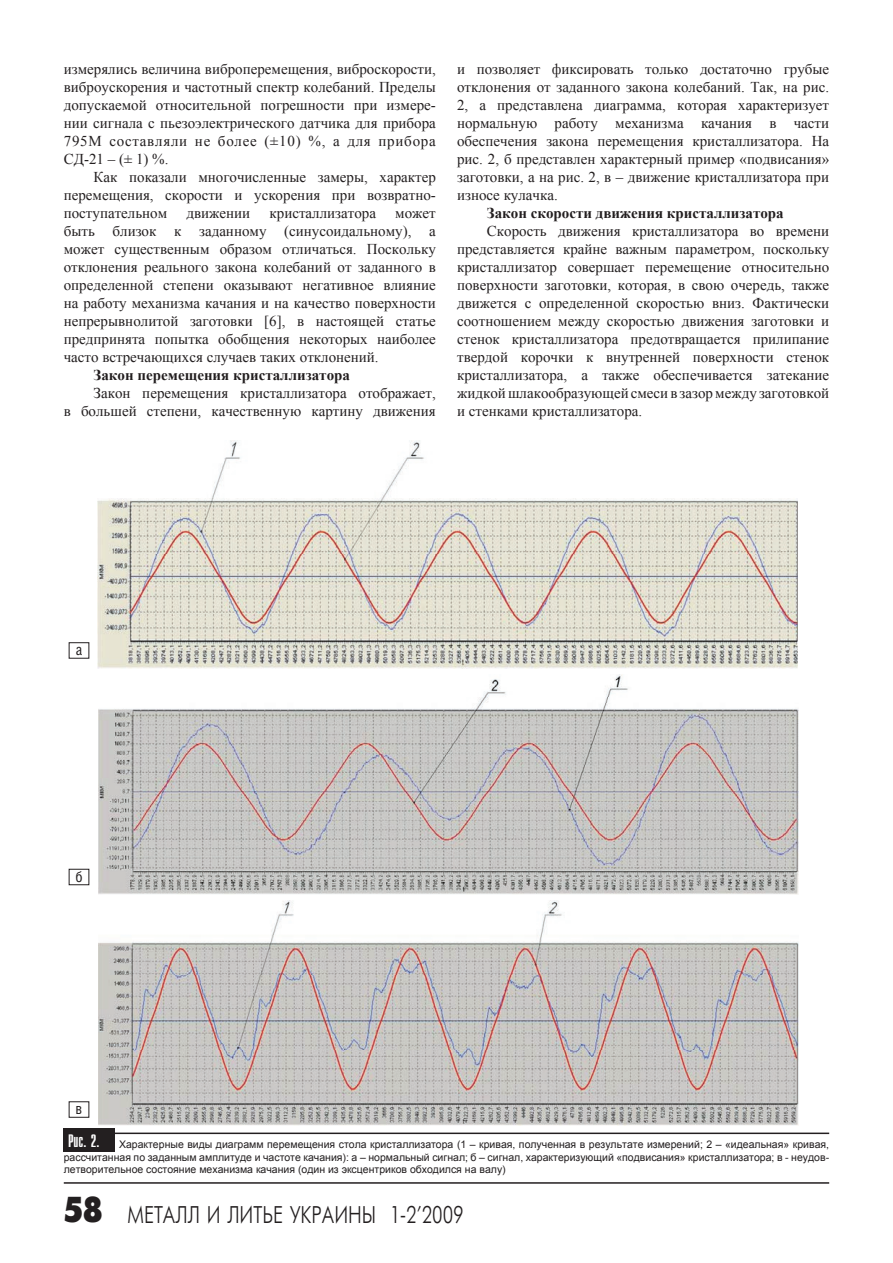
<style>
.page{position:relative;width:893px;height:1263px;background:#fff}
.page>*{position:absolute;margin:0;border:0;box-sizing:border-box;transform-origin:0 0}
.t1{font:700 36px "Futuris XC";color:#231f20;scale:.8 1}
.t2{font:24px "Futuris Cyrillic";color:#231f20;scale:.8 1}
.t3{font:15px/18px "Times New Roman";color:#231f20;text-align:justify}
.t4{font:700 15px "Times New Roman";color:#231f20}
.t5{font:15px "Helios Cond";color:#231f20}
.t6{font:10.5px/12.6px "Arial";color:#231f20;text-align:justify}
.s1{font-family:"Compact C";font-size:18px;color:#fff}
</style>
<div class="page">
<hr style="left:64px;top:1182px;width:765px;height:2px;background:#231f20">
<img style="left:98px;top:441px;width:700px;height:227px">
<img style="left:98px;top:674px;width:700px;height:220px">
<img style="left:98px;top:900px;width:700px;height:225px">
<div style="left:64px;top:1128px;width:51px;height:24px;background:#231f20"></div>
<hr style="left:115px;top:1132px;width:714px;height:2px;background:#231f20">
<div style="left:69px;top:1101px;width:20px;height:17px;border:1px solid #231f20"></div>
<div style="left:69px;top:869px;width:20px;height:16px;border:1px solid #231f20"></div>
<div style="left:69px;top:642px;width:20px;height:17px;border:1px solid #231f20"></div>
<p class="t3" style="left:64px;top:60px;width:374px">измерялись величина виброперемещения, виброскорости, виброускорения и частотный спектр колебаний. Пределы допускаемой относительной погрешности при измере&shy;нии сигнала с пьезоэлектрического датчика для прибора 795М составляли не более (±10) %, а для прибора СД-21 – (± 1) %.</p>
<p class="t3" style="left:64px;top:168px;width:374px;text-indent:30px">Как показали многочисленные замеры, характер перемещения, скорости и ускорения при возвратно&shy;поступательном</p>
<p class="t3" style="left:64px;top:204px;width:374px;text-indent:331px">может быть близок к заданному (синусоидальному), а может существенным образом отличаться. Поскольку отклонения реального закона колебаний от заданного в определенной степени оказывают негативное влияние на работу механизма качания и на качество поверхности непрерывнолитой заготовки [6], в настоящей статье предпринята попытка обобщения некоторых наиболее часто встречающихся случаев таких отклонений.</p>
<p class="t4" style="left:94px;top:365px;width:258px">Закон перемещения кристаллизатора</p>
<p class="t3" style="left:64px;top:384px;width:374px;text-align:right">Закон перемещения кристаллизатора отображает,<br>в большей степени, качественную картину движения</p>
<p class="t3" style="left:186px;top:204px;width:65px">движении</p>
<p class="t3" style="left:270px;top:204px;width:108px">кристаллизатора</p>
<p class="t3" style="left:457px;top:60px;width:374px">и позволяет фиксировать только достаточно грубые отклонения от заданного закона колебаний. Так, на рис.<br>2, а представлена диаграмма, которая характеризует нормальную работу механизма качания в части обеспечения закона перемещения кристаллизатора. На рис. 2, б представлен характерный пример «подвисания» заготовки, а на рис. 2, в – движение кристаллизатора при износе кулачка.</p>
<p class="t4" style="left:487px;top:203px;width:298px">Закон скорости движения кристаллизатора</p>
<p class="t3" style="left:457px;top:222px;width:374px;text-indent:30px">Скорость движения кристаллизатора во времени представляется крайне важным параметром, поскольку кристаллизатор совершает перемещение относительно поверхности заготовки, которая, в свою очередь, также движется с определенной скоростью вниз. Фактически соотношением между скоростью движения заготовки и стенок кристаллизатора предотвращается прилипание твердой корочки к внутренней поверхности стенок кристаллизатора, а также обеспечивается затекание жидкой шлакообразующей смеси в зазор между заготовкой и стенками кристаллизатора.</p>
<p class="t5" style="left:76px;top:641px;width:8px">а</p>
<p class="t5" style="left:75px;top:868px;width:9px">б</p>
<p class="t5" style="left:76px;top:1100px;width:8px">в</p>
<p class="t6" style="left:64px;top:1138px;width:767px;text-indent:4px"><span class="s1">Рис. 2.</span> Характерные виды диаграмм перемещения стола кристаллизатора (1 – кривая, полученная в результате измерений; 2 – «идеальная» кривая, рассчитанная по заданным амплитуде и частоте качания): а – нормальный сигнал; б – сигнал, характеризующий «подвисания» кристаллизатора; в - неудов&shy;летворительное состояние механизма качания (один из эксцентриков обходился на валу)</p>
<h1 class="t1" style="left:64px;top:1190px;width:25px">58</h1>
<h2 class="t2" style="left:128px;top:1202px;width:422px">МЕТАЛЛ И ЛИТЬЕ УКРАИНЫ 1-2’2009</h2>
</div>
